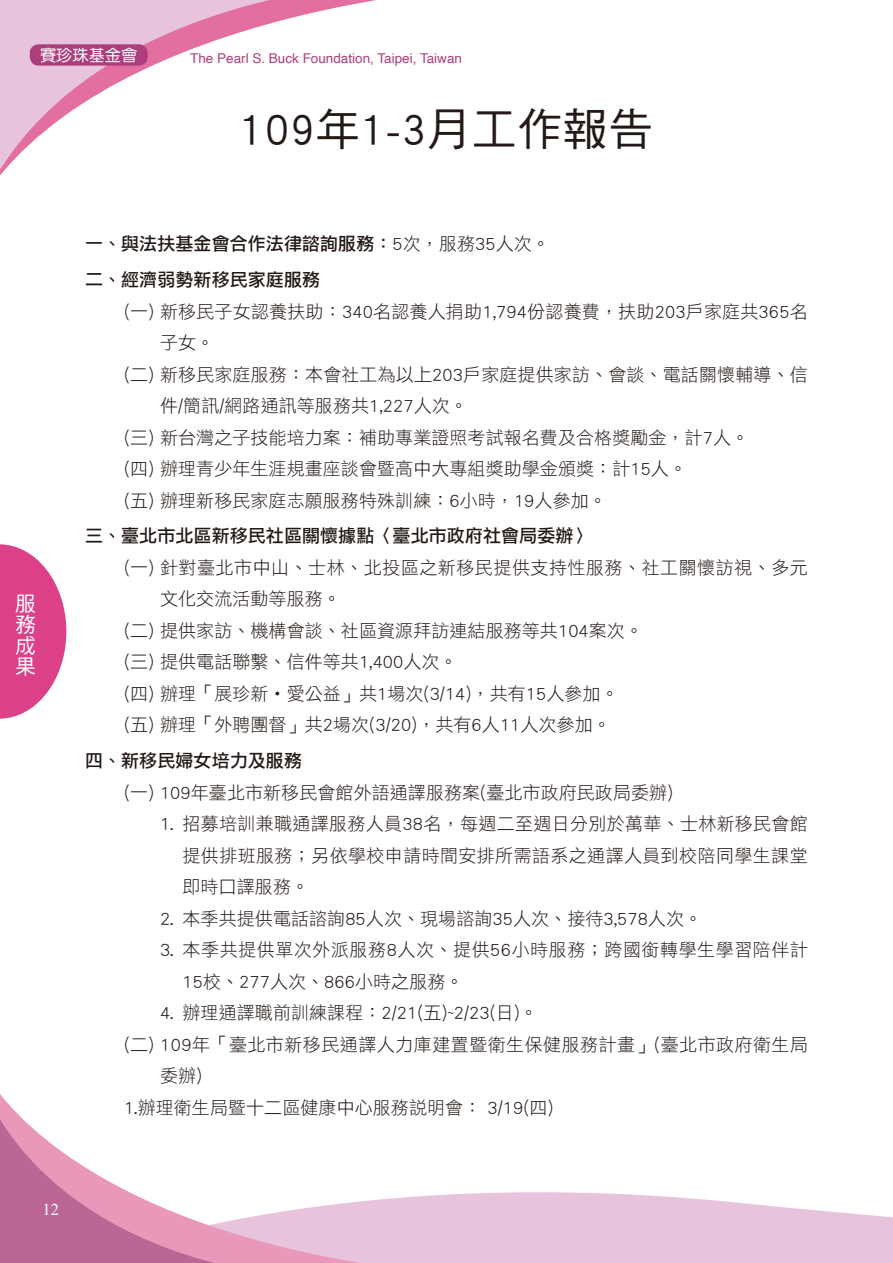
<style>
.page{position:relative;width:893px;height:1263px;background:#fff}
.page>*{position:absolute;margin:0;border:0;box-sizing:border-box;transform-origin:0 0}
.t1{font:45px "DF Hei Std W5";letter-spacing:.01em;color:#231916}
.t2{font:21px/21.1px "DF Hei Std W5";color:#fff;text-align:justify}
.t3{font:18px/31.5px "DF Li Hei Std W3";letter-spacing:.005em;color:#231916;text-align:justify}
.t4{font:18px/31.5px "DF Li Hei Std W3";letter-spacing:.03em;color:#231916}
.t5{font:18px/35.7px "DF Li Hei Std W5";letter-spacing:.005em;color:#231916}
.t6{font:18px "DF Li Hei Std W3";letter-spacing:.025em;color:#231916}
.t7{font:16.5px "Times New Roman";color:#fff}
.t8{font:16.2px "DF Yuan Std W5";color:#fff}
.t9{font:13.5px "Helvetica";color:#ac3e7e}
.s1{font-family:"DF Li Hei Std W3"}
</style>
<div class="page">
<svg style="left:462px;top:1192px;width:431px;height:71px;background:#eacae0"></svg>
<svg style="left:288px;top:1194px;width:174px;height:69px;background:#eac7dd"></svg>
<svg style="left:0;top:1094px;width:288px;height:169px"></svg>
<svg style="left:0;top:0;width:346px;height:176px"></svg>
<div style="left:30px;top:44px;width:118px;height:22px;background:#ac3e7e;border-radius:9px"></div>
<svg style="left:0;top:544px;width:66px;height:175px"></svg>
<p class="t8" style="left:40px;top:46px;width:99px">賽珍珠基金會</p>
<p class="t9" style="left:190px;top:48px;width:273px">The Pearl S. Buck Foundation, Taipei, Taiwan</p>
<p class="t2" style="left:15px;top:592px;width:22px">服務成果</p>
<h1 class="t1" style="left:240px;top:104px;width:415px">109年1-3月工作報告</h1>
<p class="t5" style="left:85px;top:226px;width:466px">一、與法扶基金會合作法律諮詢服務：<span class="s1">5次，服務35人次。</span>二、經濟弱勢新移民家庭服務</p>
<p class="t3" style="left:124px;top:295px;width:685px">(一) 新移民子女認養扶助：340名認養人捐助1,794份認養費，扶助203戶家庭共365名</p>
<p class="t3" style="left:160px;top:326px;width:56px">子女。</p>
<p class="t3" style="left:124px;top:358px;width:685px">(二) 新移民家庭服務：本會社工為以上203戶家庭提供家訪、會談、電話關懷輔導、信</p>
<p class="t3" style="left:160px;top:389px;width:309px">件/簡訊/網路通訊等服務共1,227人次。</p>
<p class="t3" style="left:124px;top:421px;width:627px">(三) 新台灣之子技能培力案：補助專業證照考試報名費及合格獎勵金，計7人。</p>
<p class="t3" style="left:124px;top:452px;width:564px">(四) 辦理青少年生涯規畫座談會暨高中大專組獎助學金頒獎：計15人。</p>
<p class="t3" style="left:124px;top:484px;width:484px">(五) 辦理新移民家庭志願服務特殊訓練：6小時，19人參加。</p>
<p class="t5" style="left:85px;top:518px;width:508px">三、臺北市北區新移民社區關懷據點〈臺北市政府社會局委辦〉</p>
<p class="t4" style="left:124px;top:551px;width:685px">(一) 針對臺北市中山、士林、北投區之新移民提供支持性服務、社工關懷訪視、多元</p>
<p class="t3" style="left:160px;top:583px;width:182px">文化交流活動等服務。</p>
<p class="t3" style="left:124px;top:614px;width:520px">(二) 提供家訪、機構會談、社區資源拜訪連結服務等共104案次。</p>
<p class="t3" style="left:124px;top:646px;width:335px">(三) 提供電話聯繫、信件等共1,400人次。</p>
<p class="t3" style="left:124px;top:677px;width:496px">(四) 辦理「展珍新˙愛公益」共1場次(3/14)，共有15人參加。</p>
<p class="t3" style="left:124px;top:709px;width:488px">(五) 辦理「外聘團督」共2場次(3/20)，共有6人11人次參加。</p>
<p class="t5" style="left:85px;top:742px;width:218px">四、新移民婦女培力及服務</p>
<p class="t3" style="left:124px;top:776px;width:551px">(一) 109年臺北市新移民會館外語通譯服務案(臺北市政府民政局委辦)</p>
<p class="t3" style="left:183px;top:807px;width:627px;text-indent:-22px">1. 招募培訓兼職通譯服務人員38名，每週二至週日分別於萬華、士林新移民會館提供排班服務；另依學校申請時間安排所需語系之通譯人員到校陪同學生課堂即時口譯服務。</p>
<p class="t3" style="left:160px;top:902px;width:544px">2. 本季共提供電話諮詢85人次、現場諮詢35人次、接待3,578人次。</p>
<p class="t4" style="left:183px;top:933px;width:627px;text-indent:-22px">3. 本季共提供單次外派服務8人次、提供56小時服務；跨國銜轉學生學習陪伴計<br>15校、277人次、866小時之服務。</p>
<p class="t3" style="left:160px;top:996px;width:379px">4. 辦理通譯職前訓練課程：2/21(五)~2/23(日)。</p>
<p class="t6" style="left:124px;top:1034px;width:686px">(二) 109年「臺北市新移民通譯人力庫建置暨衛生保健服務計畫」(臺北市政府衛生局</p>
<p class="t3" style="left:160px;top:1059px;width:44px">委辦)</p>
<p class="t3" style="left:124px;top:1091px;width:431px">1.辦理衛生局暨十二區健康中心服務說明會： 3/19(四)</p>
<p class="t7" style="left:43px;top:1199px;width:18px">12</p>
</div>
